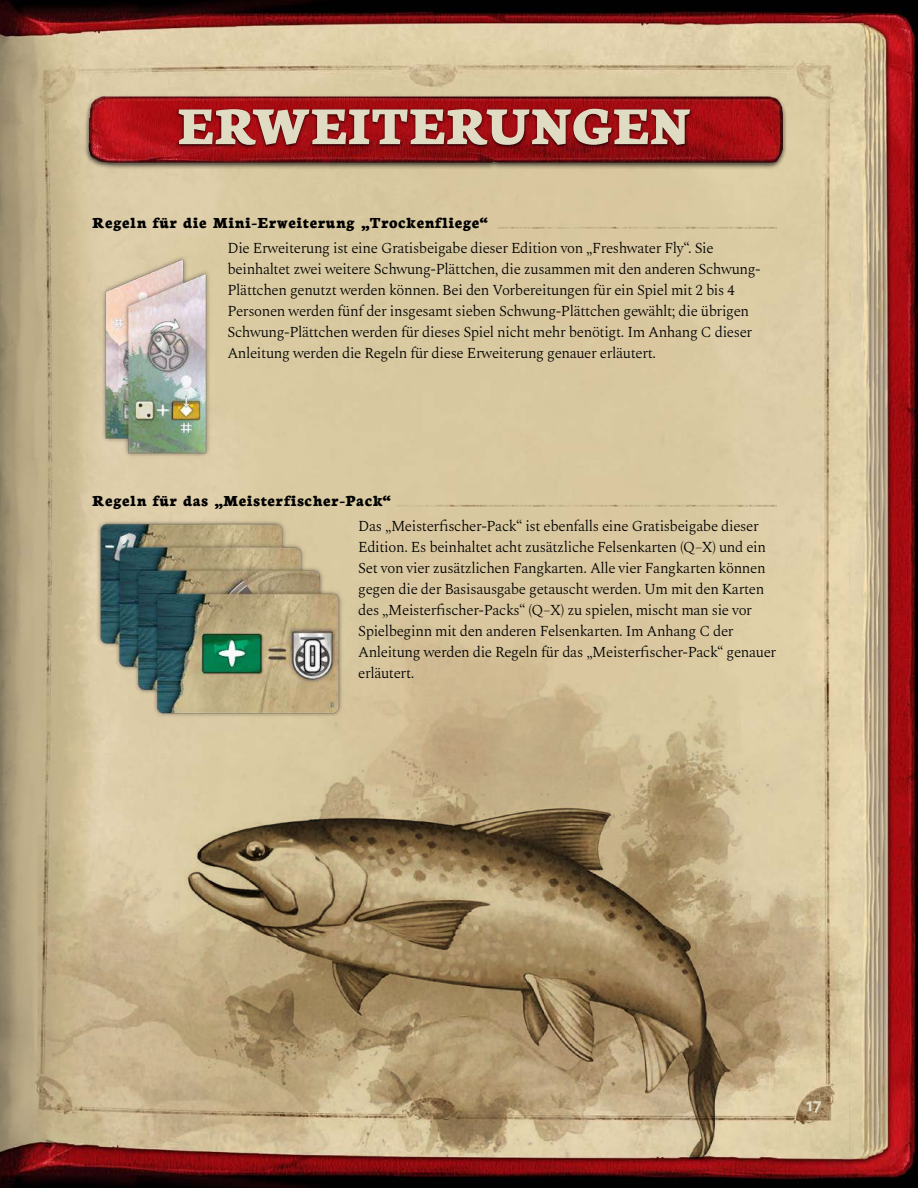
<style>
.page{position:relative;width:918px;height:1188px;background:#fff}
.page>*{position:absolute;margin:0;border:0;box-sizing:border-box;transform-origin:0 0}
.t1{font:800 57px "Neuton";color:#e0dcc4}
.t2{font:700 19.5px "Alegreya Sans";color:#e0dcc4}
.t3{font:800 16.5px "Neuton";letter-spacing:.025em;color:#000}
.t4{font:300 15px/21px "Spectral";letter-spacing:-.025em;color:#000}
</style>
<div class="page">
<img style="left:0;top:0;width:918px;height:1188px">
<img style="left:498px;top:223px;width:278px;height:10px">
<img style="left:396px;top:501px;width:380px;height:10px">
<img style="left:92px;top:246px;width:128px;height:219px">
<img style="left:92px;top:516px;width:256px;height:99px">
<img style="left:63px;top:91px;width:743px;height:79px">
<div style="left:176px;top:107px;width:517px;height:42px;background:#000;opacity:.75"></div>
<img style="left:38px;top:615px;width:826px;height:544px">
<h1 class="t1" style="left:177px;top:95px;width:515px">ERWEITERUNGEN</h1>
<p class="t3" style="left:92px;top:213px;width:398px">Regeln für die Mini-Erweiterung ‚‚Trockenfliege“</p>
<p class="t4" style="left:227px;top:236px;width:535px">Die Erweiterung ist eine Gratisbeigabe dieser Edition von „Freshwater Fly“. Sie beinhaltet zwei weitere Schwung-Plättchen, die zusammen mit den anderen Schwung-Plättchen genutzt werden können. Bei den Vorbereitungen für ein Spiel mit 2 bis 4<br>Personen werden fünf der insgesamt sieben Schwung-Plättchen gewählt; die übrigen Schwung-Plättchen werden für dieses Spiel nicht mehr benötigt. Im Anhang C dieser Anleitung werden die Regeln für diese Erweiterung genauer erläutert.</p>
<p class="t3" style="left:92px;top:491px;width:301px">Regeln für das ‚‚Meisterfischer-Pack“</p>
<p class="t4" style="left:358px;top:514px;width:420px">Das „Meisterfischer-Pack“ ist ebenfalls eine Gratisbeigabe dieser Edition. Es beinhaltet acht zusätzliche Felsenkarten (Q–X) und ein Set von vier zusätzlichen Fangkarten. Alle vier Fangkarten können gegen die der Basisausgabe getauscht werden. Um mit den Karten des „Meisterfischer-Packs“ (Q–X) zu spielen, mischt man sie vor Spielbeginn mit den anderen Felsenkarten. Im Anhang C der Anleitung werden die Regeln für das „Meisterfischer-Pack“ genauer erläutert.</p>
<h2 class="t2" style="left:806px;top:1091px;width:17px">17</h2>
</div>
